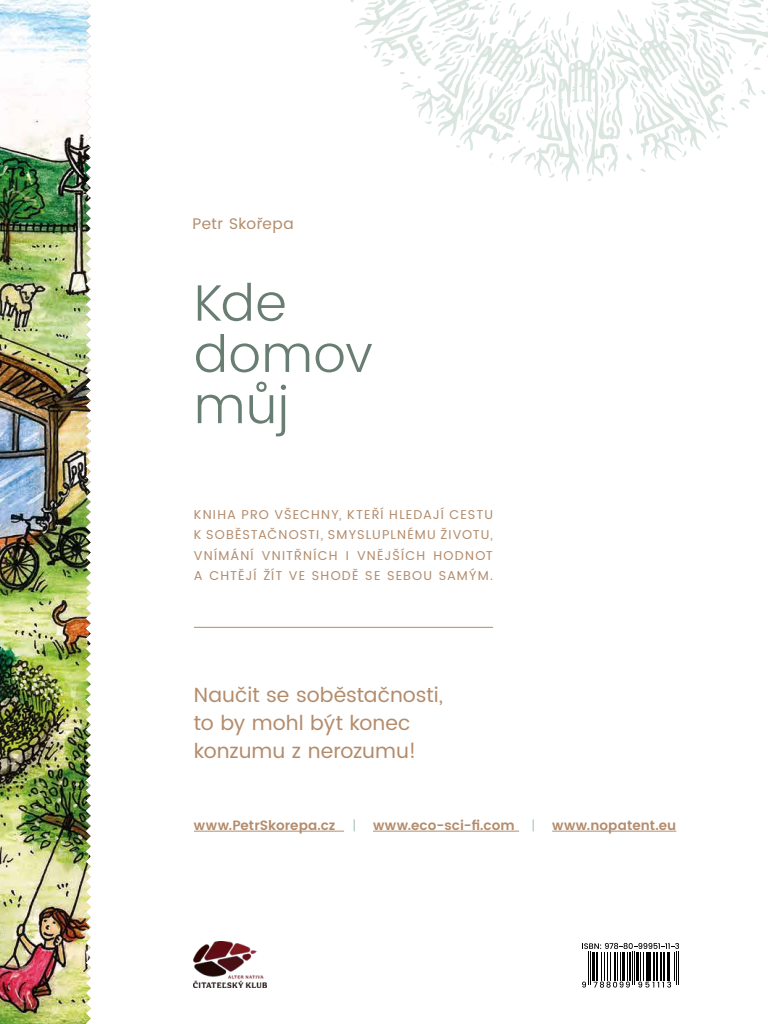
<style>
.page{position:relative;width:768px;height:1024px;background:#fff}
.page>*{position:absolute;margin:0;border:0;box-sizing:border-box;transform-origin:0 0}
.t1{font:300 51.2px/51.2px "Poppins";letter-spacing:.015em;color:#697e73}
.t2{font:20.5px/28.2px "Poppins";color:#b38c6c}
.t3{font:15.4px "Poppins";letter-spacing:.025em;color:#b38c6c}
.t4{font:600 13.5px "Poppins";letter-spacing:.005em;color:#b38c6c}
.t5{font:12.8px/20.5px "Poppins";letter-spacing:.09em;color:#b38c6c;text-align:justify}
.s1{font-weight:300;color:#9cbcad}
</style>
<div class="page">
<svg style="left:350px;top:0;width:418px;height:182px"></svg>
<img style="left:0;top:0;width:91px;height:1024px">
<img style="left:194px;top:941px;width:73px;height:47px">
<hr style="left:194px;top:831px;width:150px;height:1px;background:#b38c6c">
<hr style="left:373px;top:831px;width:146px;height:1px;background:#b38c6c">
<hr style="left:552px;top:831px;width:124px;height:1px;background:#b38c6c">
<hr style="left:194px;top:627px;width:299px;height:1px;background:#b38c6c">
<svg style="left:582px;top:943px;width:97px;height:45px"></svg>
<p class="t3" style="left:193px;top:212px;width:103px">Petr Skořepa</p>
<h1 class="t1" style="left:194px;top:279px;width:180px">Kde domov můj</h1>
<p class="t5" style="left:194px;top:504px;width:301px">KNIHA PRO VŠECHNY, KTEŘÍ HLEDAJÍ CESTU K SOBĚSTAČNOSTI, SMYSLUPLNÉMU ŽIVOTU, VNÍMÁNÍ VNITŘNÍCH I VNĚJŠÍCH HODNOT A CHTĚJÍ ŽÍT VE SHODĚ SE SEBOU SAMÝM.</p>
<h2 class="t2" style="left:194px;top:681px;width:250px">Naučit se soběstačnosti, to by mohl být konec konzumu z nerozumu!</h2>
<p class="t4" style="left:194px;top:815px;width:143px">www.PetrSkorepa.cz</p>
<p class="t4" style="left:352px;top:815px;width:164px"><span class="s1">|</span> www.eco-sci-fi.com</p>
<p class="t4" style="left:532px;top:815px;width:146px"><span class="s1">|</span> www.nopatent.eu</p>
</div>
